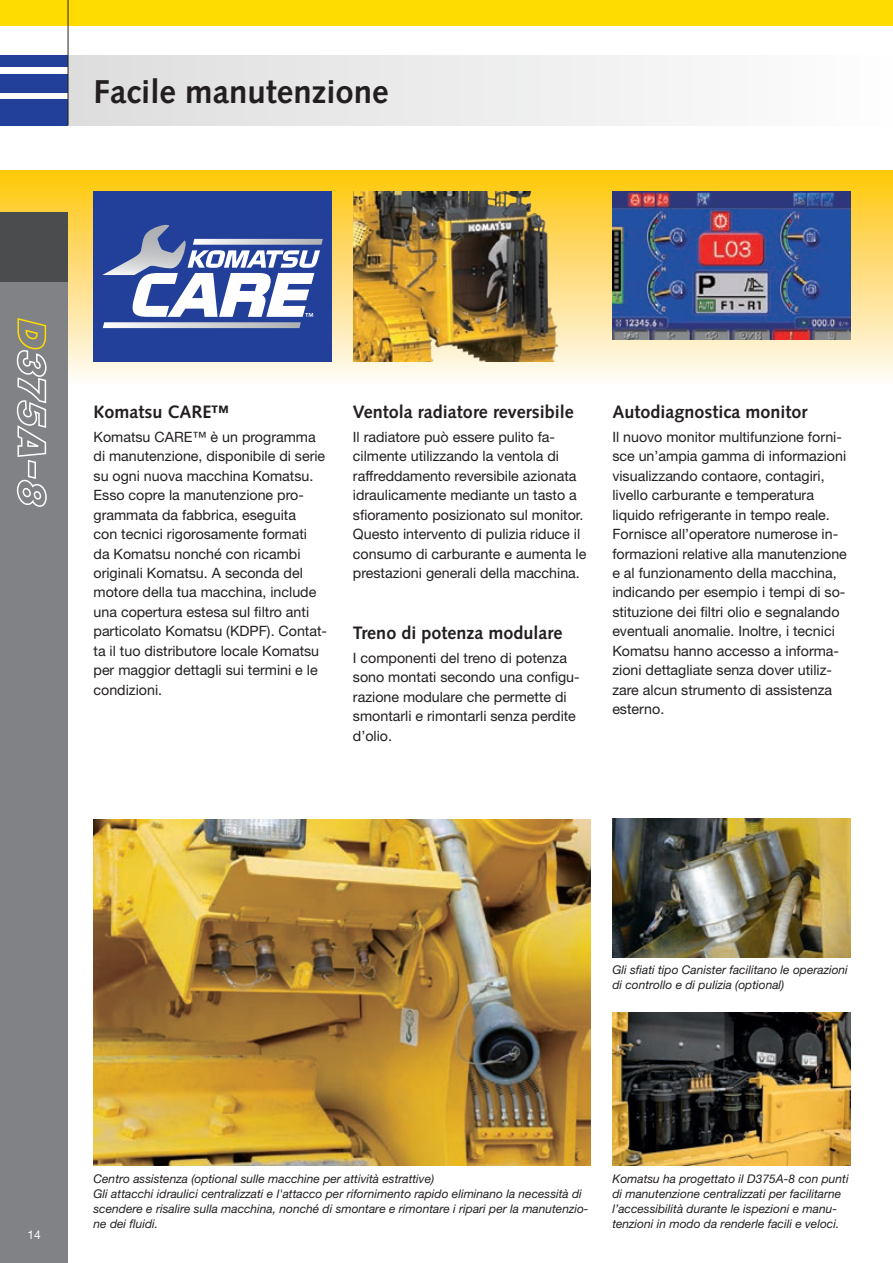
<style>
.page{position:relative;width:893px;height:1263px;background:#fff}
.page>*{position:absolute;margin:0;border:0;box-sizing:border-box;transform-origin:0 0}
.t1{font:700 33px "Syntax LTCE";color:#231f20}
.t2{font:700 18px "Syntax LTCE";color:#231f20}
.t3{font:14.25px/19.5px "Helvetica Neue LT Pro";color:#231f20}
.t4{font:italic 12px/15px "Helvetica Neue LT Pro";color:#231f20}
.t5{font:12px "Helvetica Neue LT Pro";color:#fff}
</style>
<div class="page">
<div style="left:0;top:170px;width:893px;height:214px;background:linear-gradient(to bottom,#fac20c,#fdf9f7)"></div>
<div style="left:0;top:213px;width:68px;height:1050px;background:#808285"></div>
<div style="left:0;top:99px;width:68px;height:26px;background:#223f99"></div>
<div style="left:0;top:74px;width:68px;height:18px;background:#223f99"></div>
<div style="left:0;top:55px;width:68px;height:12px;background:#223f99"></div>
<div style="left:0;top:0;width:893px;height:26px;background:#ffdc01"></div>
<div style="left:0;top:213px;width:68px;height:69px;background:#4b4c4d"></div>
<div style="left:68px;top:55px;width:825px;height:70px;background:linear-gradient(to right,#ddddde,#fdfdfe)"></div>
<hr style="left:68px;top:0;width:1px;height:125px;background:#231f20">
<div style="left:94px;top:191px;width:238px;height:171px;background:#223f99"></div>
<svg style="left:102px;top:225px;width:221px;height:103px"></svg>
<img style="left:612px;top:191px;width:238px;height:149px">
<img style="left:353px;top:192px;width:238px;height:169px">
<img style="left:612px;top:1012px;width:238px;height:153px">
<img style="left:612px;top:819px;width:238px;height:138px">
<img style="left:94px;top:819px;width:497px;height:346px">
<svg style="left:16px;top:318px;width:31px;height:189px"></svg>
<h1 class="t1" style="left:94px;top:73px;width:297px">Facile manutenzione</h1>
<p class="t2" style="left:94px;top:401px;width:137px">Komatsu CARE™</p>
<p class="t3" style="left:94px;top:426px;width:235px">Komatsu CARE™ è un programma di manutenzione, disponibile di serie su ogni nuova macchina Komatsu.<br>Esso copre la manutenzione pro&shy;grammata da fabbrica, eseguita<br>con tecnici rigorosamente formati<br>da Komatsu nonché con ricambi originali Komatsu. A seconda del motore della tua macchina, include una copertura estesa sul filtro anti particolato Komatsu (KDPF). Contat&shy;ta il tuo distributore locale Komatsu per maggior dettagli sui termini e le condizioni.</p>
<p class="t2" style="left:353px;top:401px;width:223px">Ventola radiatore reversibile</p>
<p class="t3" style="left:353px;top:426px;width:235px">Il radiatore può essere pulito fa&shy;cilmente utilizzando la ventola di raffreddamento reversibile azionata idraulicamente mediante un tasto a sfioramento posizionato sul monitor.<br>Questo intervento di pulizia riduce il consumo di carburante e aumenta le prestazioni generali della macchina.</p>
<p class="t2" style="left:353px;top:622px;width:211px">Treno di potenza modulare</p>
<p class="t3" style="left:353px;top:647px;width:228px">I componenti del treno di potenza sono montati secondo una configu&shy;razione modulare che permette di smontarli e rimontarli senza perdite d’olio.</p>
<p class="t2" style="left:612px;top:401px;width:197px">Autodiagnostica monitor</p>
<p class="t3" style="left:612px;top:426px;width:236px">Il nuovo monitor multifunzione forni&shy;sce un’ampia gamma di informazioni visualizzando contaore, contagiri, livello carburante e temperatura liquido refrigerante in tempo reale.<br>Fornisce all’operatore numerose in&shy;formazioni relative alla manutenzione e al funzionamento della macchina, indicando per esempio i tempi di so&shy;stituzione dei filtri olio e segnalando eventuali anomalie. Inoltre, i tecnici Komatsu hanno accesso a informa&shy;zioni dettagliate senza dover utiliz&shy;zare alcun strumento di assistenza esterno.</p>
<p class="t4" style="left:612px;top:962px;width:237px">Gli sfiati tipo Canister facilitano le operazioni di controllo e di pulizia (optional)</p>
<p class="t5" style="left:27px;top:1227px;width:15px">14</p>
<p class="t4" style="left:94px;top:1171px;width:497px">Centro assistenza (optional sulle macchine per attività estrattive)<br>Gli attacchi idraulici centralizzati e l'attacco per rifornimento rapido eliminano la necessità di scendere e risalire sulla macchina, nonché di smontare e rimontare i ripari per la manutenzio&shy;ne dei fluidi.</p>
<p class="t4" style="left:612px;top:1171px;width:238px">Komatsu ha progettato il D375A-8 con punti di manutenzione centralizzati per facilitarne l’accessibilità durante le ispezioni e manu&shy;tenzioni in modo da renderle facili e veloci.</p>
</div>
